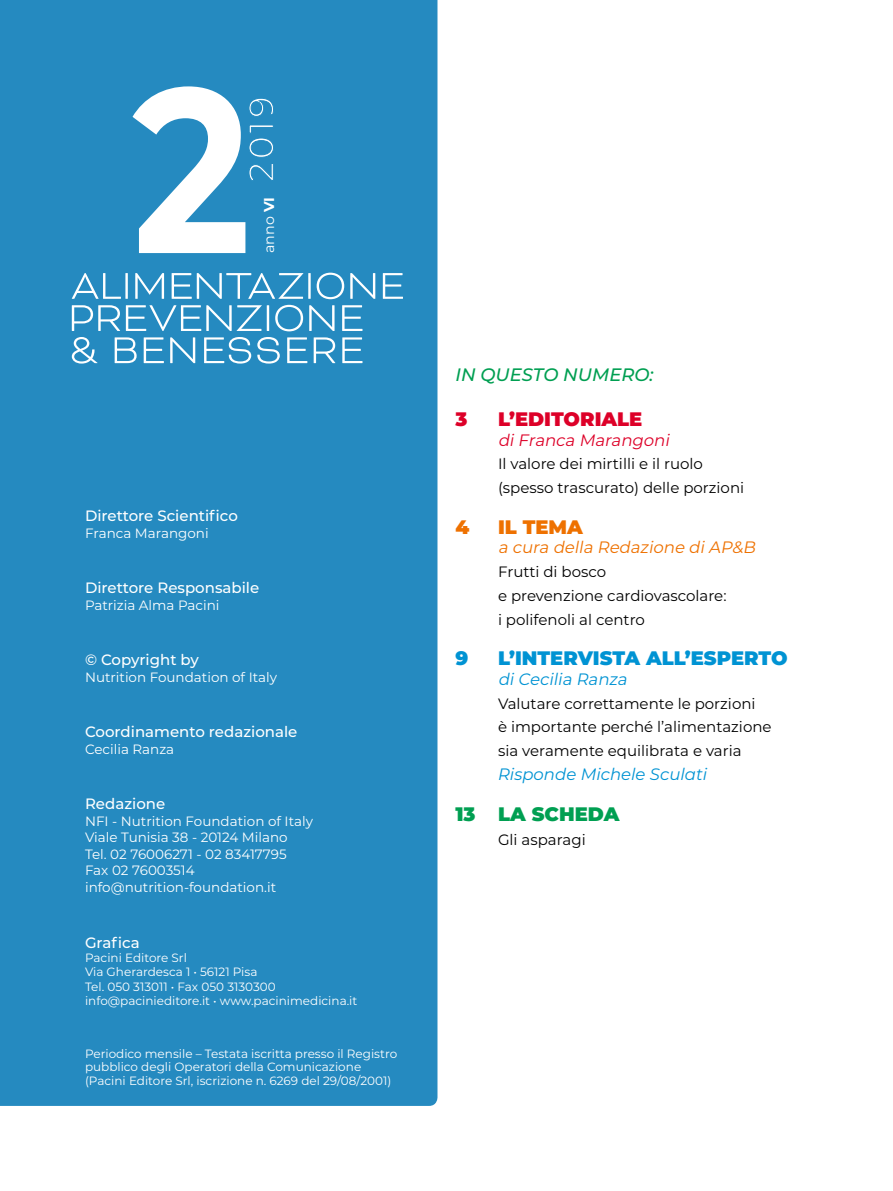
<style>
.page{position:relative;width:893px;height:1191px;background:#fff}
.page>*{position:absolute;margin:0;border:0;box-sizing:border-box;transform-origin:0 0}
.t1{font:700 234px "Montserrat";color:#fff;scale:.86 1}
.t2{font:900 19.5px "Montserrat";color:#0093d3}
.t3{font:900 19.5px "Montserrat";color:#dd0028}
.t4{font:900 19.5px "Montserrat";color:#009f52}
.t5{font:900 19.5px "Montserrat";color:#ee7100}
.t6{font:italic 500 18px "Montserrat";color:#009f52}
.t7{font:italic 16.5px "Montserrat";color:#ee7100}
.t8{font:italic 16.5px "Montserrat";color:#0093d3}
.t9{font:italic 16.5px "Montserrat";color:#dd0028}
.t10{font:italic 16.5px "Montserrat";color:#0093d3}
.t11{font:15px/23.7px "Montserrat";color:#000}
.t12{font:500 15px "Montserrat";color:#fff}
.t13{font:14.25px "Montserrat";color:#fff}
.t14{font:13.5px/16.5px "Montserrat";color:#fff}
.t15{font:12px/14.4px "Montserrat";color:#fff}
.s1{font-weight:700}
</style>
<div class="page">
<div style="left:0;top:0;width:437px;height:1106px;background:#258ac0"></div>
<svg style="left:72px;top:337px;width:290px;height:26px"></svg>
<svg style="left:72px;top:305px;width:290px;height:26px;background:#58a5ce"></svg>
<svg style="left:72px;top:273px;width:331px;height:26px;background:#55a3cd"></svg>
<svg style="left:249px;top:98px;width:25px;height:84px;background:#4299c8"></svg>
<h1 class="t1" style="left:132px;top:1px;width:140px">2</h1>
<p class="t13" style="left:259px;top:253px;width:57px;rotate:-90deg">anno <span class="s1">VI</span></p>
<p class="t12" style="left:85px;top:505px;width:154px">Direttore Scientifico</p>
<p class="t14" style="left:85px;top:524px;width:125px">Franca Marangoni</p>
<p class="t12" style="left:85px;top:577px;width:176px">Direttore Responsabile</p>
<p class="t14" style="left:85px;top:596px;width:136px">Patrizia Alma Pacini</p>
<p class="t12" style="left:85px;top:649px;width:115px">© Copyright by</p>
<p class="t14" style="left:85px;top:668px;width:194px">Nutrition Foundation of Italy</p>
<p class="t12" style="left:85px;top:721px;width:214px">Coordinamento redazionale</p>
<p class="t14" style="left:85px;top:740px;width:91px">Cecilia Ranza</p>
<p class="t12" style="left:85px;top:793px;width:82px">Redazione</p>
<p class="t14" style="left:85px;top:812px;width:229px">NFI - Nutrition Foundation of Italy<br>Viale Tunisia 38 - 20124 Milano<br>Tel. 02 76006271 - 02 83417795<br>Fax 02 76003514 info@nutrition-foundation.it</p>
<p class="t12" style="left:85px;top:931px;width:56px">Grafica</p>
<p class="t15" style="left:85px;top:950px;width:274px">Pacini Editore Srl<br>Via Gherardesca 1 • 56121 Pisa<br>Tel. 050 313011 • Fax 050 3130300 info@pacinieditore.it • www.pacinimedicina.it</p>
<p class="t15" style="left:85px;top:1046px;width:314px;line-height:13.5px">Periodico mensile – Testata iscritta presso il Registro pubblico degli Operatori della Comunicazione (Pacini Editore Srl, iscrizione n. 6269 del 29/08/2001)</p>
<h3 class="t6" style="left:455px;top:362px;width:200px">IN QUESTO NUMERO:</h3>
<h2 class="t3" style="left:455px;top:404px;width:13px">3</h2>
<h2 class="t3" style="left:498px;top:404px;width:146px">L’EDITORIALE</h2>
<h3 class="t9" style="left:498px;top:428px;width:176px">diFranca Marangoni</h3>
<p class="t11" style="left:498px;top:451px;width:248px">Il valore dei mirtilli e il ruolo (spesso trascurato) delle porzioni</p>
<h2 class="t5" style="left:455px;top:512px;width:15px">4</h2>
<h2 class="t5" style="left:498px;top:512px;width:86px">IL TEMA</h2>
<h3 class="t7" style="left:498px;top:536px;width:262px">a cura della Redazione diAP&amp;B</h3>
<p class="t11" style="left:498px;top:559px;width:230px">Frutti di bosco<br>e prevenzione cardiovascolare: i polifenoli al centro</p>
<h2 class="t2" style="left:455px;top:644px;width:14px">9</h2>
<h2 class="t2" style="left:498px;top:644px;width:291px">L’INTERVISTA ALL’ESPERTO</h2>
<h3 class="t10" style="left:498px;top:667px;width:134px">diCecilia Ranza</h3>
<p class="t11" style="left:498px;top:691px;width:275px">Valutare correttamente le porzioni<br>è importante perché l’alimentazione sia veramente equilibrata e varia</p>
<h3 class="t8" style="left:498px;top:762px;width:211px">Risponde Michele Sculati</h3>
<h2 class="t4" style="left:455px;top:799px;width:166px">13 LA SCHEDA</h2>
<p class="t11" style="left:498px;top:826px;width:89px">Gli asparagi</p>
</div>
